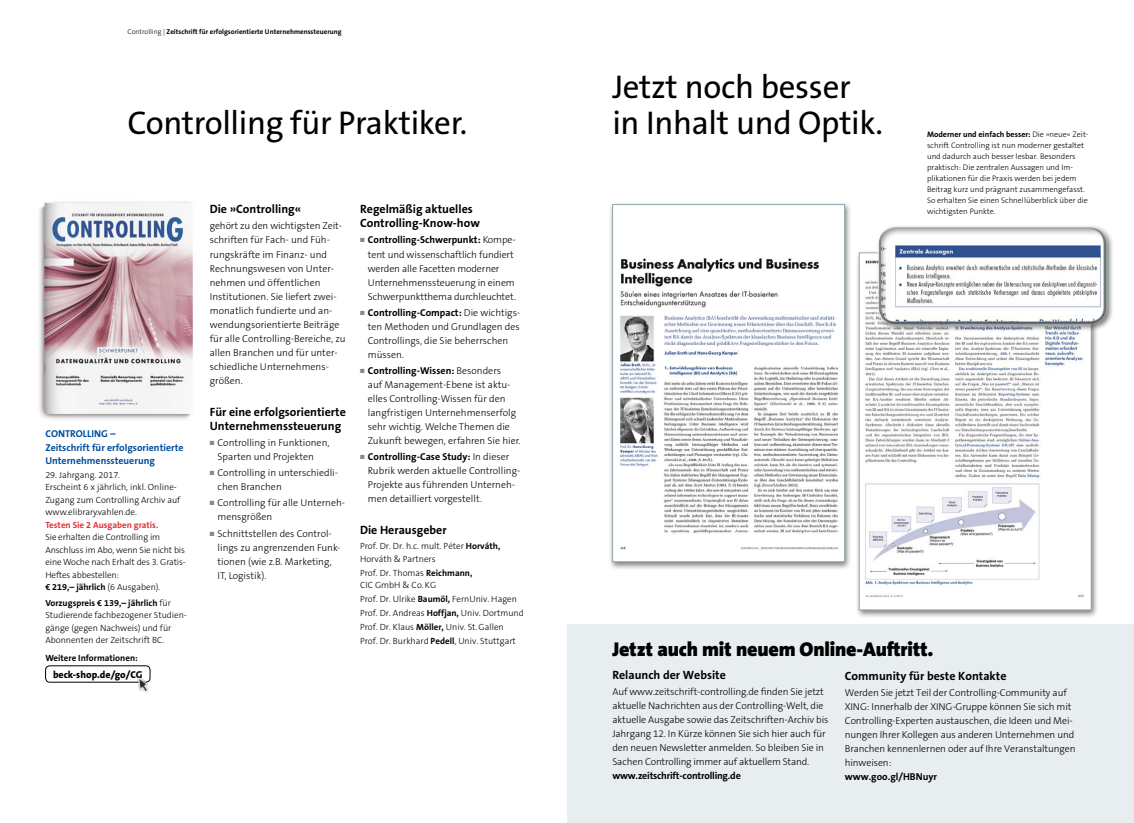
<style>
.page{position:relative;width:1134px;height:823px;background:#fff}
.page>*{position:absolute;margin:0;border:0;box-sizing:border-box;transform-origin:0 0}
.Head_33_36{font:33px "The Sans B5 Plain";letter-spacing:-.01em;color:#000}
.Head_klein_20_23{font:900 20px "The Sans B9";letter-spacing:-.01em;color:#000}
.Zwischentitel_12_14{font:700 12px/14px "The Sans B7";color:#000}
.Fließtext_10_14{font:300 10px/14px "The Sans B3";letter-spacing:-.01em;color:#000}
.Biblio___Titel{font:700 10px/12.5px "The Sans B7";color:#004e9e}
.t1{font:800 10px "The Sans B8";color:#000}
.Biblio___ISBN_etc_9{font:300 9px/12.5px "The Sans B3";color:#000}
.Fließtext_klein_9_12{font:300 9px/12.5px "The Sans B3";color:#000}
.Biblio___ISBN_etc_9-2{font:700 9px "The Sans B7";color:#000}
.Biblio___Auflage_etc{font:700 9px "The Sans B7";color:#000}
.Biblio___Auflage_etc-2{font:700 9px "The Sans B7";color:#df3237}
.Rezensent{font:300 8px/11px "The Sans B3";color:#000}
.Marginalie_Autor{font:700 7px "The Sans B7";color:#000}
.s1{font-family:"The Sans B3";font-weight:300}
.s2{font-family:"The Sans B7";font-weight:700}
.s3{color:#868786}
</style>
<div class="page">
<div style="left:567px;top:624px;width:567px;height:198px;background:#e8edf0"></div>
<img style="left:38px;top:201px;width:155px;height:219px">
<div style="left:608px;top:201px;width:244px;height:369px;background:#000;opacity:.5"></div>
<div style="left:613px;top:204px;width:231px;height:357px;background:#fff"></div>
<img style="left:619px;top:258px;width:219px;height:290px">
<div style="left:612px;top:204px;width:233px;height:357px;border:1px solid #94a6b0"></div>
<div style="left:855px;top:249px;width:244px;height:369px;background:#000;opacity:.5"></div>
<div style="left:859px;top:253px;width:232px;height:356px;background:#fff"></div>
<img style="left:865px;top:260px;width:219px;height:336px">
<div style="left:859px;top:252px;width:232px;height:357px;border:1px solid #94a6b0"></div>
<div style="left:45px;top:665px;width:105px;height:17px;border:1px solid #000;border-radius:4px"></div>
<img style="left:134px;top:674px;width:17px;height:19px">
<div style="left:876px;top:224px;width:238px;height:107px;background:#000;opacity:.65"></div>
<div style="left:874px;top:222px;width:237px;height:106px;background:#fff;opacity:.75"></div>
<div style="left:869px;top:218px;width:245px;height:106px;background:#000;opacity:.5"></div>
<div style="left:876px;top:224px;width:229px;height:93px;background:#fff;opacity:.75"></div>
<div style="left:879px;top:231px;width:230px;height:93px;background:#000;opacity:.75"></div>
<p class="Marginalie_Autor" style="left:128px;top:28px;width:216px"><span class="s1">Controlling |</span> Zeitschrift für erfolgsorientierte Unternehmenssteuerung</p>
<p class="Head_33_36" style="left:612px;top:70px;width:240px">Jetzt noch besser</p>
<p class="Head_33_36" style="left:128px;top:106px;width:341px">Controlling für Praktiker.</p>
<p class="Head_33_36" style="left:612px;top:106px;width:272px">in Inhalt und Optik.</p>
<p class="Rezensent" style="left:927px;top:129px;width:163px"><span class="s2">Moderner und einfach besser:</span> Die »neue« Zeit&shy;schrift Controlling ist nun moderner gestaltet und dadurch auch besser lesbar. Besonders praktisch: Die zentralen Aussagen und Im&shy;plikationen für die Praxis werden bei jedem Beitrag kurz und prägnant zusammengefasst.<br>So erhalten Sie einen Schnellüberblick über die wichtigsten Punkte.</p>
<p class="Zwischentitel_12_14" style="left:360px;top:202px;width:121px">Regelmäßig aktuelles<br>Controlling-Know-how</p>
<p class="Fließtext_10_14" style="left:368px;top:233px;width:150px;text-indent:-8px"><span class="s3">■</span> <span class="s2">Controlling-Schwerpunkt:</span> Kompe&shy;tent und wissenschaftlich fundiert werden alle Facetten moderner Unternehmenssteuerung in einem Schwerpunktthema durchleuchtet.</p>
<p class="Fließtext_10_14" style="left:368px;top:305px;width:154px;text-indent:-8px"><span class="s3">■</span> <span class="s2">Controlling-Compact:</span> Die wichtigs&shy;ten Methoden und Grundlagen des<br>Controllings, die Sie beherrschen müssen.</p>
<p class="Fließtext_10_14" style="left:368px;top:363px;width:154px;text-indent:-8px"><span class="s3">■</span> <span class="s2">Controlling-Wissen:</span> Besonders<br>auf Management-Ebene ist aktu&shy;elles Controlling-Wissen für den langfristigen Unternehmenserfolg sehr wichtig. Welche Themen die Zukunft bewegen, erfahren Sie hier.</p>
<p class="Fließtext_10_14" style="left:368px;top:450px;width:154px;text-indent:-8px"><span class="s3">■</span> <span class="s2">Controlling-Case Study:</span> In dieser Rubrik werden aktuelle Controlling-Projekte aus führenden Unterneh&shy;men detailliert vorgestellt.</p>
<p class="Zwischentitel_12_14" style="left:360px;top:523px;width:88px">Die Herausgeber</p>
<p class="Fließtext_klein_9_12" style="left:360px;top:540px;width:142px">Prof. Dr. Dr. h.c. mult. Péter <span class="s2">Horváth,<br></span>Horváth &amp; Partners</p>
<p class="Fließtext_klein_9_12" style="left:360px;top:566px;width:114px">Prof. Dr. Thomas <span class="s2">Reichmann,<br></span>CIC GmbH &amp; Co.KG</p>
<p class="Fließtext_klein_9_12" style="left:360px;top:592px;width:158px">Prof. Dr. Ulrike <span class="s2">Baumöl,</span> FernUniv. Hagen</p>
<p class="Fließtext_klein_9_12" style="left:360px;top:606px;width:165px">Prof. Dr. Andreas <span class="s2">Hoffjan,</span> Univ. Dortmund</p>
<p class="Fließtext_klein_9_12" style="left:360px;top:620px;width:145px">Prof. Dr. Klaus <span class="s2">Möller,</span> Univ. St.Gallen</p>
<p class="Fließtext_klein_9_12" style="left:360px;top:634px;width:157px">Prof. Dr. Burkhard <span class="s2">Pedell</span>, Univ. Stuttgart</p>
<p class="Zwischentitel_12_14" style="left:210px;top:202px;width:93px">Die »Controlling«</p>
<p class="Fließtext_10_14" style="left:210px;top:219px;width:137px">gehört zu den wichtigsten Zeit&shy;schriften für Fach- und Füh&shy;rungskräfte im Finanz- und<br>Rechnungswesen von Unter&shy;nehmen und öffentlichen<br>Institutionen. Sie liefert zwei&shy;monatlich fundierte und an&shy;wendungsorientierte Beiträge für alle Controlling-Bereiche, zu allen Branchen und für unter&shy;schiedliche Unternehmens&shy;größen.</p>
<p class="Zwischentitel_12_14" style="left:210px;top:405px;width:138px">Für eine erfolgsorientierte<br>Unternehmenssteuerung</p>
<p class="Fließtext_10_14" style="left:218px;top:436px;width:113px;text-indent:-8px"><span class="s3">■</span> Controlling in Funktionen,<br>Sparten und Projekten</p>
<p class="Fließtext_10_14" style="left:218px;top:466px;width:122px;text-indent:-8px"><span class="s3">■</span> Controlling in unterschiedli&shy;chen Branchen</p>
<p class="Fließtext_10_14" style="left:218px;top:496px;width:129px;text-indent:-8px"><span class="s3">■</span> Controlling für alle Unterneh&shy;mensgrößen</p>
<p class="Fließtext_10_14" style="left:218px;top:526px;width:124px;text-indent:-8px"><span class="s3">■</span> Schnittstellen des Control&shy;lings zu angrenzenden Funk&shy;tionen (wie z.B. Marketing,<br>IT, Logistik).</p>
<p class="Biblio___Titel" style="left:45px;top:428px;width:72px">CONTROLLING –</p>
<p class="Biblio___Titel" style="left:45px;top:442px;width:140px">Zeitschrift für erfolgsorientierte<br>Unternehmenssteuerung</p>
<p class="Biblio___ISBN_etc_9" style="left:45px;top:468px;width:137px">29. Jahrgang. 2017.<br>Erscheint 6 x jährlich, inkl. Online-<br>Zugang zum Controlling Archiv auf www.elibrary.vahlen.de.</p>
<p class="Biblio___Auflage_etc-2" style="left:45px;top:519px;width:114px">Testen Sie 2 Ausgaben gratis.</p>
<p class="Biblio___ISBN_etc_9" style="left:45px;top:531px;width:142px">Sie erhalten die Controlling im<br>Anschluss im Abo, wenn Sie nicht bis eine Woche nach Erhalt des 3. Gratis-<br>Heftes abbestellen:</p>
<p class="Biblio___Auflage_etc" style="left:45px;top:582px;width:117px">€ 219,– jährlich <span class="s1">(6 Ausgaben).</span></p>
<p class="Biblio___ISBN_etc_9-2" style="left:45px;top:597px;width:127px">Vorzugspreis € 139,– jährlich <span class="s1">für</span></p>
<p class="Biblio___ISBN_etc_9" style="left:45px;top:609px;width:142px">Studierende fachbezogener Studien&shy;gänge (gegen Nachweis) und für<br>Abonnenten der Zeitschrift BC.</p>
<p class="Biblio___ISBN_etc_9-2" style="left:45px;top:652px;width:94px">Weitere Informationen:</p>
<p class="t1" style="left:53px;top:668px;width:91px">beck-shop.de/go/CG</p>
<p class="Head_klein_20_23" style="left:612px;top:638px;width:323px">Jetzt auch mit neuem Online-Auftritt.</p>
<p class="Zwischentitel_12_14" style="left:612px;top:667px;width:115px">Relaunch der Website</p>
<p class="Fließtext_10_14" style="left:612px;top:684px;width:218px">Auf www.zeitschrift-controlling.de finden Sie jetzt aktuelle Nachrichten aus der Controlling-Welt, die aktuelle Ausgabe sowie das Zeitschriften-Archiv bis Jahrgang 12. In Kürze können Sie sich hier auch für den neuen Newsletter anmelden. So bleiben Sie in Sachen Controlling immer auf aktuellem Stand. <span class="s2">www.zeitschrift-controlling.de</span></p>
<p class="Zwischentitel_12_14" style="left:845px;top:669px;width:163px">Community für beste Kontakte</p>
<p class="Fließtext_10_14" style="left:845px;top:686px;width:232px">Werden Sie jetzt Teil der Controlling-Community auf XING: Innerhalb der XING-Gruppe können Sie sich mit Controlling-Experten austauschen, die Ideen und Mei&shy;nungen Ihrer Kollegen aus anderen Unternehmen und Branchen kennenlernen oder auf Ihre Veranstaltungen hinweisen:<br><span class="s2">www.goo.gl/HBNuyr</span></p>
</div>
